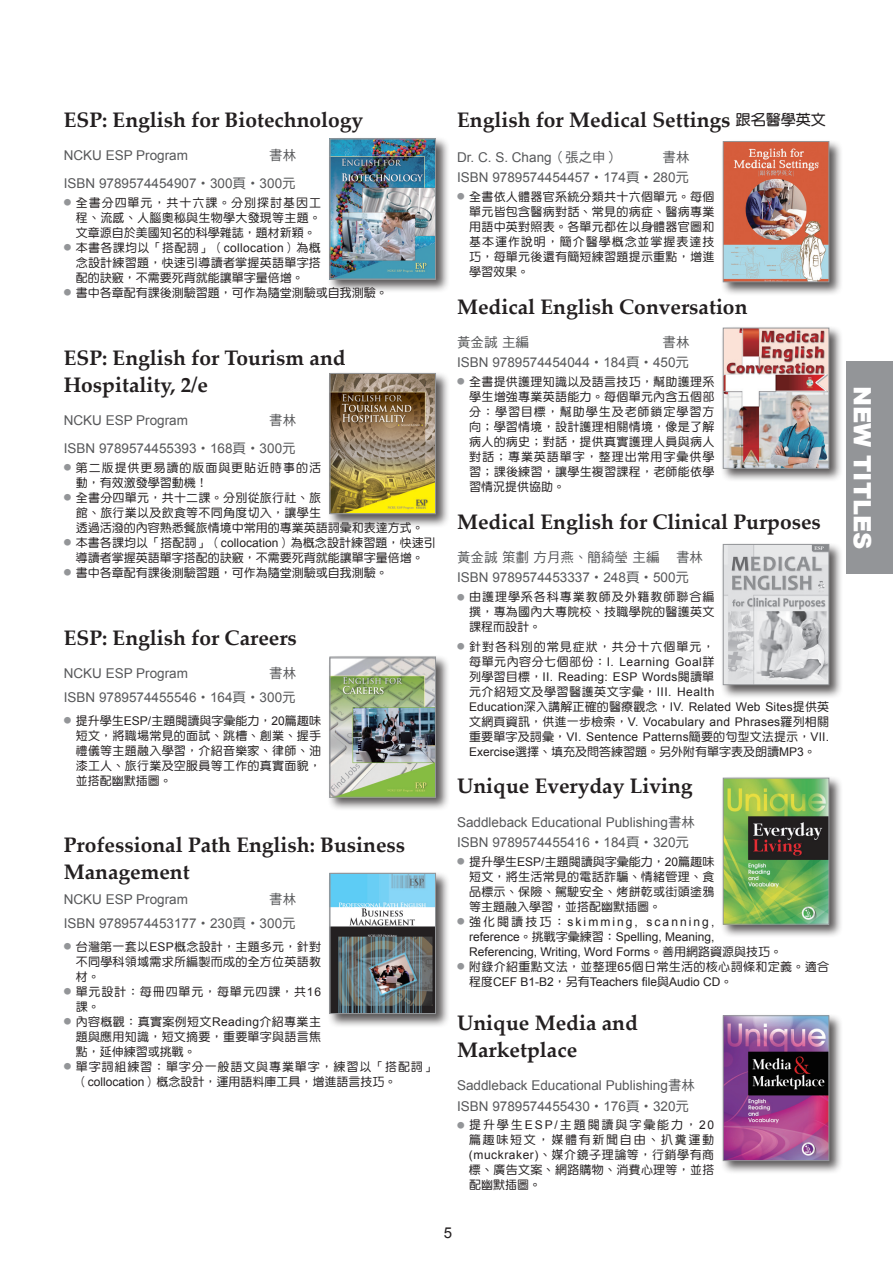
<style>
.page{position:relative;width:893px;height:1263px;background:#fff}
.page>*{position:absolute;margin:0;border:0;box-sizing:border-box;transform-origin:0 0}
.t1{font:900 24px "Arial";color:#fff}
.t2{font:700 21px/27px "Palatino Linotype";color:#231f20}
.t3{font:15px "Arial";color:#231f20}
.t4{font:13.5px/20.2px "Arial";color:#57585a;text-align:right}
.t5{font:13.5px "DF Hei Std W5";color:#57585a}
.t6{font:12px/15px "DF Yuan Std W5";letter-spacing:.025em;color:#231f20;text-align:justify}
.t7{font:12px/15px "DF Yuan Std W5";letter-spacing:.045em;color:#231f20}
.t8{font:12px/15px "DF Yuan Std W5";color:#231f20;text-align:center}
.t9{font:12px/15px "Arial";color:#231f20}
.t10{font:12px/15px "DF Yuan Std W5";letter-spacing:.075em;color:#231f20}
.t11{font:12px/15px "DF Yuan Std W5";letter-spacing:.08em;color:#231f20}
.t12{font:12px/15px "DF Yuan Std W5";letter-spacing:.07em;color:#231f20}
.s1{font-family:"DF Hei Std W5"}
.s2{font-family:"DF Yuan Std W5"}
.s3{font-size:7.5px;color:#939598}
.s4{font-family:"Arial"}
.s5{font-family:"DF Yuan Std W7";font-weight:400;font-size:15px}
.s6{font-family:"DF Yuan Std W5";font-size:7.5px;color:#939598}
</style>
<div class="page">
<div style="left:846px;top:361px;width:47px;height:213px;background:#939598"></div>
<div style="left:327px;top:136px;width:123px;height:157px;background:#231f20;opacity:.75"></div>
<img style="left:332px;top:141px;width:102px;height:136px">
<div style="left:330px;top:139px;width:106px;height:140px;border:1px solid #939598"></div>
<div style="left:327px;top:371px;width:123px;height:157px;background:#231f20;opacity:.75"></div>
<img style="left:332px;top:375px;width:102px;height:137px">
<div style="left:330px;top:373px;width:106px;height:141px;border:1px solid #939598"></div>
<div style="left:327px;top:654px;width:123px;height:157px;background:#231f20;opacity:.75"></div>
<img style="left:332px;top:659px;width:102px;height:137px">
<div style="left:330px;top:657px;width:106px;height:141px;border:1px solid #939598"></div>
<div style="left:327px;top:871px;width:123px;height:157px;background:#231f20;opacity:.75"></div>
<img style="left:332px;top:875px;width:102px;height:136px">
<div style="left:330px;top:873px;width:106px;height:141px;border:1px solid #939598"></div>
<div style="left:721px;top:139px;width:122px;height:157px;background:#231f20;opacity:.75"></div>
<img style="left:725px;top:143px;width:102px;height:137px">
<div style="left:723px;top:141px;width:106px;height:141px;border:1px solid #939598"></div>
<div style="left:721px;top:325px;width:122px;height:158px;background:#231f20;opacity:.75"></div>
<img style="left:725px;top:330px;width:102px;height:137px">
<div style="left:723px;top:328px;width:106px;height:141px;border:1px solid #939598"></div>
<div style="left:721px;top:542px;width:122px;height:157px;background:#231f20;opacity:.75"></div>
<img style="left:725px;top:546px;width:102px;height:137px">
<div style="left:723px;top:544px;width:106px;height:141px;border:1px solid #939598"></div>
<div style="left:721px;top:775px;width:122px;height:164px;background:#231f20;opacity:.75"></div>
<img style="left:725px;top:780px;width:102px;height:142px">
<div style="left:723px;top:778px;width:106px;height:146px;border:1px solid #939598"></div>
<div style="left:721px;top:1013px;width:122px;height:162px;background:#231f20;opacity:.75"></div>
<img style="left:725px;top:1017px;width:102px;height:142px">
<div style="left:723px;top:1015px;width:106px;height:146px;border:1px solid #939598"></div>
<p class="t2" style="left:64px;top:106px;width:301px">ESP: English for Biotechnology</p>
<p class="t4" style="left:64px;top:146px;width:126px">NCKU ESP Program</p>
<p class="t4" style="left:64px;top:142px;width:234px;line-height:27.8px"><span class="s1">書林<br></span>ISBN 9789574454907<span class="s2">‧</span>300<span class="s2">頁‧</span>300<span class="s2">元</span></p>
<p class="t6" style="left:76px;top:195px;width:247px;text-indent:-12px"><span class="s3">●</span> 全書分四單元，共十六課。分別探討基因工程、流感、人腦奧秘與生物學大發現等主題。文章源自於美國知名的科學雜誌，題材新穎。</p>
<p class="t6" style="left:76px;top:240px;width:247px;text-indent:-12px"><span class="s3">●</span> 本書各課均以「搭配詞」（<span class="s4">collocation</span>）為概念設計練習題，快速引導讀者掌握英語單字搭配的訣竅，不需要死背就能讓單字量倍增。</p>
<p class="t8" style="left:64px;top:285px;width:326px"><span class="s3">●</span> 書中各章配有課後測驗習題，可作為隨堂測驗或自我測驗。</p>
<p class="t2" style="left:64px;top:343px;width:283px">ESP: English for Tourism and<br>Hospitality, 2/e</p>
<p class="t4" style="left:64px;top:410px;width:126px">NCKU ESP Program</p>
<p class="t4" style="left:64px;top:407px;width:234px;line-height:27.8px"><span class="s1">書林<br></span>ISBN 9789574455393<span class="s2">‧</span>168<span class="s2">頁‧</span>300<span class="s2">元</span></p>
<p class="t11" style="left:76px;top:460px;width:247px;text-indent:-12px"><span class="s3">●</span> 第二版提供更易讀的版面與更貼近時事的活動，有效激發學習動機！</p>
<p class="t6" style="left:76px;top:490px;width:350px;text-align:left;text-indent:-12px"><span class="s3">●</span> 全書分四單元，共十二課。分別從旅行社、旅<br>館、旅行業以及飲食等不同角度切入，讓學生<br>透過活潑的內容熟悉餐旅情境中常用的專業英語詞彙和表達方式。</p>
<p class="t8" style="left:64px;top:535px;width:374px"><span class="s3">●</span> 本書各課均以「搭配詞」（<span class="s4">collocation</span>）為概念設計練習題，快速引導讀者掌握英語單字搭配的訣竅，不需要死背就能讓單字量倍增。</p>
<p class="t8" style="left:64px;top:565px;width:326px"><span class="s3">●</span> 書中各章配有課後測驗習題，可作為隨堂測驗或自我測驗。</p>
<p class="t2" style="left:64px;top:623px;width:235px">ESP: English for Careers</p>
<p class="t4" style="left:64px;top:663px;width:126px">NCKU ESP Program</p>
<p class="t4" style="left:64px;top:661px;width:234px;line-height:24px"><span class="s1">書林<br></span>ISBN 9789574455546<span class="s2">‧</span>164<span class="s2">頁‧</span>300<span class="s2">元</span></p>
<p class="t6" style="left:76px;top:713px;width:247px;text-indent:-12px"><span class="s3">●</span> 提升學生<span class="s4">ESP/</span>主題閱讀與字彙能力，<span class="s4">20</span>篇趣味短文，將職場常見的面試、跳槽、創業、握手禮儀等主題融入學習，介紹音樂家、律師、油漆工人、旅行業及空服員等工作的真實面貌，並搭配幽默插圖。</p>
<p class="t2" style="left:64px;top:831px;width:343px">Professional Path English: Business<br>Management</p>
<p class="t4" style="left:64px;top:889px;width:126px">NCKU ESP Program</p>
<p class="t4" style="left:64px;top:887px;width:234px;line-height:24px"><span class="s1">書林<br></span>ISBN 9789574453177<span class="s2">‧</span>230<span class="s2">頁‧</span>300<span class="s2">元</span></p>
<p class="t6" style="left:76px;top:939px;width:247px;text-indent:-12px"><span class="s3">●</span> 台灣第一套以<span class="s4">ESP</span>概念設計，主題多元，針對不同學科領域需求所編製而成的全方位英語教材。</p>
<p class="t12" style="left:76px;top:984px;width:247px;text-indent:-12px"><span class="s3">●</span> 單元設計：每冊四單元，每單元四課，共<span class="s4">16</span>課。</p>
<p class="t6" style="left:76px;top:1014px;width:247px;text-indent:-12px"><span class="s3">●</span> 內容概觀：真實案例短文<span class="s4">Reading</span>介紹專業主題與應用知識，短文摘要，重要單字與語言焦點，延伸練習或挑戰。</p>
<p class="t10" style="left:76px;top:1059px;width:362px;text-indent:-12px"><span class="s3">●</span> 單字詞組練習：單字分一般語文與專業單字，練習以「搭配詞」（<span class="s4">collocation</span>）概念設計，運用語料庫工具，增進語言技巧。</p>
<p class="t2" style="left:457px;top:106px;width:370px">English for Medical Settings <span class="s5">跟名醫學英文</span></p>
<p class="t4" style="left:457px;top:147px;width:164px">Dr. C. S. Chang<span class="s1">（張之申）</span></p>
<p class="t4" style="left:457px;top:147px;width:234px"><span class="s1">書林<br></span>ISBN 9789574454457<span class="s2">‧</span>174<span class="s2">頁‧</span>280<span class="s2">元</span></p>
<p class="t6" style="left:469px;top:189px;width:247px;text-indent:-12px"><span class="s3">●</span> 全書依人體器官系統分類共十六個單元。每個單元皆包含醫病對話、常見的病症、醫病專業用語中英對照表。各單元都佐以身體器官圖和基本運作說明，簡介醫學概念並掌握表達技巧，每單元後還有簡短練習題提示重點，增進學習效果。</p>
<p class="t2" style="left:457px;top:292px;width:292px">Medical English Conversation</p>
<p class="t5" style="left:457px;top:335px;width:73px">黃金誠主編</p>
<p class="t4" style="left:457px;top:332px;width:234px"><span class="s1">書林<br></span>ISBN 9789574454044<span class="s2">‧</span>184<span class="s2">頁‧</span>450<span class="s2">元</span></p>
<p class="t6" style="left:469px;top:374px;width:247px;text-indent:-12px"><span class="s3">●</span> 全書提供護理知識以及語言技巧，幫助護理系學生增強專業英語能力。每個單元內含五個部分：學習目標，幫助學生及老師鎖定學習方向；學習情境，設計護理相關情境，像是了解病人的病史；對話，提供真實護理人員與病人對話；專業英語單字，整理出常用字彙供學習；課後練習，讓學生複習課程，老師能依學習情況提供協助。</p>
<p class="t2" style="left:457px;top:507px;width:365px">Medical English for Clinical Purposes</p>
<p class="t4" style="left:457px;top:547px;width:247px;text-align:left"><span class="s1">黃金誠策劃方月燕、簡綺瑩主編 書林<br></span>ISBN 9789574453337<span class="s2">‧</span>248<span class="s2">頁‧</span>500<span class="s2">元</span></p>
<p class="t6" style="left:469px;top:589px;width:247px;text-indent:-12px"><span class="s3">●</span> 由護理學系各科專業教師及外籍教師聯合編撰，專為國內大專院校、技職學院的醫護英文課程而設計。</p>
<p class="t7" style="left:469px;top:639px;width:362px;text-indent:-12px"><span class="s3">●</span> 針對各科別的常見症狀，共分十六個單元，<br>每單元內容分七個部份：<span class="s4">I. Learning Goal</span>詳<br>列學習目標，<span class="s4">II. Reading: ESP Words</span>閱讀單<br>元介紹短文及學習醫護英文字彙，<span class="s4">III. Health<br>Education</span>深入講解正確的醫療觀念，<span class="s4">IV. Related Web Sites</span>提供英文網頁資訊，供進一步檢索，<span class="s4">V. Vocabulary and Phrases</span>羅列相關重要單字及詞彙，<span class="s4">VI. Sentence Patterns</span>簡要的句型文法提示，<span class="s4">VII.<br>Exercise</span>選擇、填充及問答練習題。另外附有單字表及朗讀<span class="s4">MP3</span>。</p>
<p class="t2" style="left:457px;top:772px;width:237px">Unique Everyday Living</p>
<p class="t4" style="left:457px;top:812px;width:239px;text-align:left">Saddleback Educational Publishing<span class="s1">書林<br></span>ISBN 9789574455416<span class="s2">‧</span>184<span class="s2">頁‧</span>320<span class="s2">元</span></p>
<p class="t6" style="left:469px;top:854px;width:247px;text-indent:-12px"><span class="s3">●</span> 提升學生<span class="s4">ESP/</span>主題閱讀與字彙能力，<span class="s4">20</span>篇趣味短文，將生活常見的電話詐騙、情緒管理、食品標示、保險、駕駛安全、烤餅乾或街頭塗鴉等主題融入學習，並搭配幽默插圖。</p>
<p class="t9" style="left:469px;top:914px;width:314px;text-indent:-12px"><span class="s6">●</span> <span class="s2">強化閱讀技巧：</span>skimming, scanning,<br>reference<span class="s2">。挑戰字彙練習：</span>Spelling, Meaning,<br>Referencing, Writing, Word Forms<span class="s2">。善用網路資源與技巧。</span></p>
<p class="t6" style="left:469px;top:959px;width:362px;text-indent:-12px"><span class="s3">●</span> 附錄介紹重點文法，並整理<span class="s4">65</span>個日常生活的核心詞條和定義。適合程度<span class="s4">CEF B1-B2</span>，另有<span class="s4">Teachers file</span>與<span class="s4">Audio CD</span>。</p>
<p class="t2" style="left:457px;top:1008px;width:182px">Unique Media and<br>Marketplace</p>
<p class="t4" style="left:457px;top:1075px;width:239px;text-align:left">Saddleback Educational Publishing<span class="s1">書林<br></span>ISBN 9789574455430<span class="s2">‧</span>176<span class="s2">頁‧</span>320<span class="s2">元</span></p>
<p class="t6" style="left:469px;top:1117px;width:247px;text-indent:-12px"><span class="s3">●</span> 提升學生<span class="s4">ESP/</span>主題閱讀與字彙能力，<span class="s4">20</span>篇趣味短文，媒體有新聞自由、扒糞運動<span class="s4">(muckraker)</span>、媒介鏡子理論等，行銷學有商標、廣告文案、網路購物、消費心理等，並搭配幽默插圖。</p>
<p class="t3" style="left:444px;top:1222px;width:10px">5</p>
<h1 class="t1" style="left:880px;top:386px;width:165px;rotate:90deg">NEW TITLES</h1>
</div>
